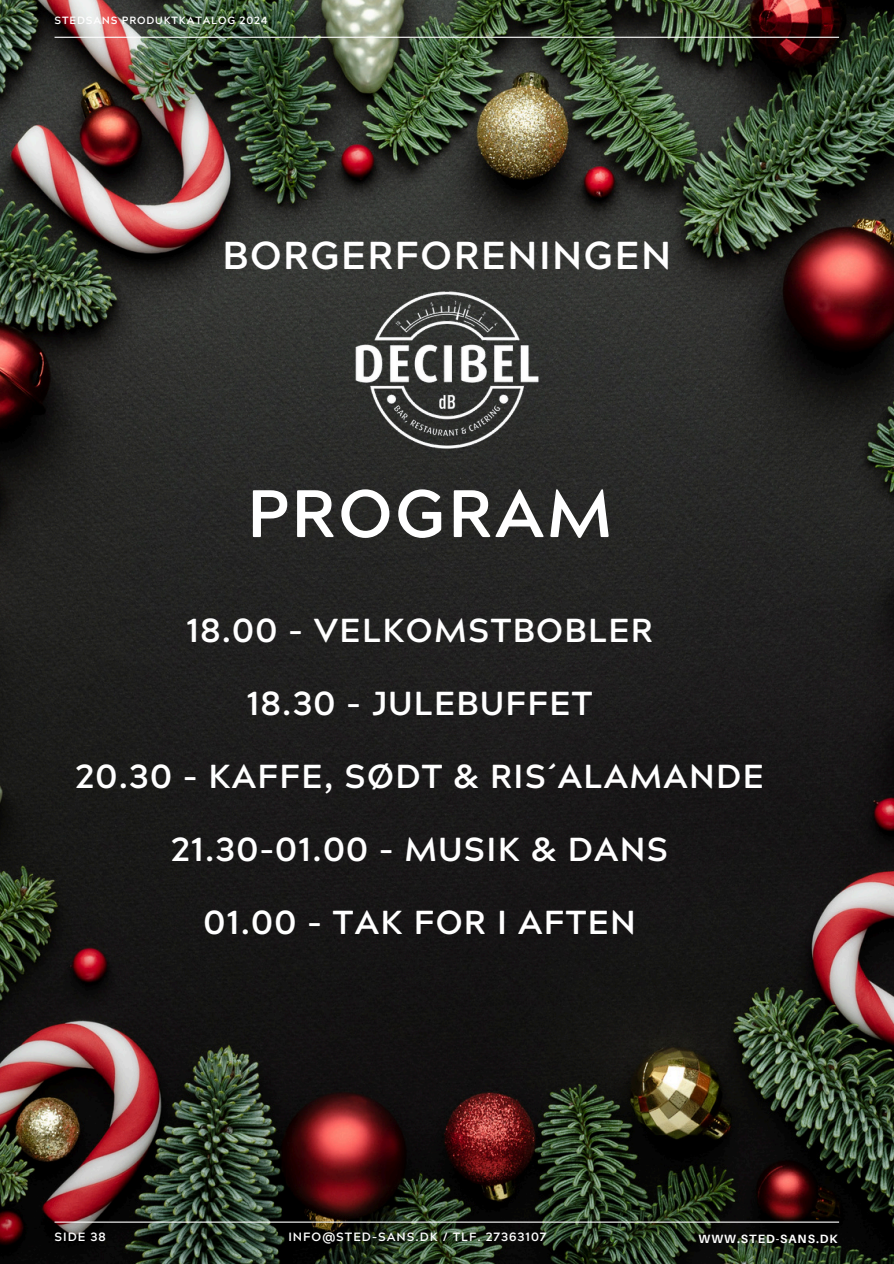
<style>
.page{position:relative;width:894px;height:1264px;background:#fff}
.page>*{position:absolute;margin:0;border:0;box-sizing:border-box;transform-origin:0 0}
.t1{font:700 66.9px "Acherus Grotesque";letter-spacing:.04em;color:#fff}
.t2{font:700 38.85px "Acherus Grotesque";letter-spacing:.04em;color:#fff}
.t3{font:700 33.15px "Acherus Grotesque";letter-spacing:.04em;color:#fff}
.t4{font:700 12px "Acherus Grotesque";letter-spacing:.08em;color:#fff}
.t5{font:700 12px "Aileron";letter-spacing:.08em;color:#fff}
.t6{font:700 10.5px "Acherus Grotesque";letter-spacing:.08em;color:#fff}
</style>
<div class="page">
<img style="left:0;top:0;width:893px;height:1263px">
<hr style="left:55px;top:37px;width:783px;height:1px;background:#fff">
<img style="left:349px;top:218px;width:195px;height:292px">
<hr style="left:55px;top:1221px;width:783px;height:1px;background:#fff">
<h3 class="t6" style="left:55px;top:16px;width:214px">STEDSANS PRODUKTKATALOG 2024</h3>
<p class="t2" style="left:222px;top:240px;width:450px">BORGERFORENINGEN</p>
<p class="t1" style="left:247px;top:487px;width:367px">PROGRAM</p>
<h1 class="t3" style="left:186px;top:617px;width:468px">18.00 - VELKOMSTBOBLER</h1>
<h1 class="t3" style="left:247px;top:690px;width:347px">18.30 - JULEBUFFET</h1>
<h1 class="t3" style="left:75px;top:763px;width:689px">20.30 - KAFFE, SØDT &amp; RIS´ALAMANDE</h1>
<h1 class="t3" style="left:171px;top:836px;width:498px">21.30-01.00 - MUSIK &amp; DANS</h1>
<h1 class="t3" style="left:203px;top:909px;width:434px">01.00 - TAK FOR I AFTEN</h1>
<h4 class="t4" style="left:55px;top:1231px;width:53px">SIDE 38</h4>
<h4 class="t4" style="left:288px;top:1231px;width:260px">INFO@STED-SANS.DK / TLF. 27363107</h4>
<h4 class="t5" style="left:698px;top:1231px;width:141px">WWW.STED-SANS.DK</h4>
</div>
